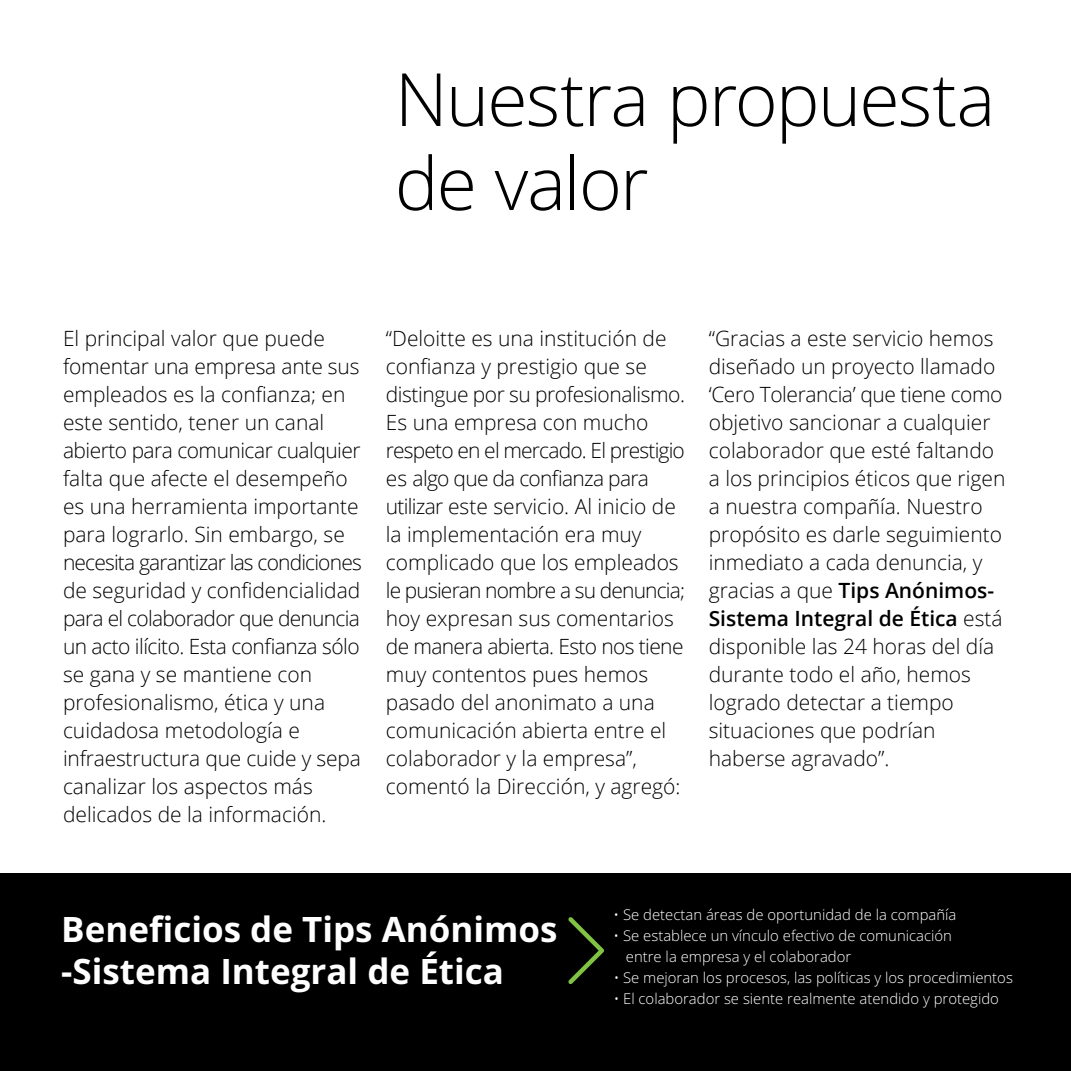
<style>
.page{position:relative;width:1071px;height:1071px;background:#fff}
.page>*{position:absolute;margin:0;border:0;box-sizing:border-box;transform-origin:0 0}
.t1{font:300 73.5px/84px "Open Sans";letter-spacing:-.025em;color:#000}
.t2{font:700 35px/42px "Open Sans";color:#fff}
.t3{font:300 21px/28px "Open Sans";color:#000}
.t4{font:300 14.88px/21px "Open Sans";color:#fff}
.s1{font-weight:600}
</style>
<div class="page">
<div style="left:0;top:873px;width:1071px;height:198px;background:#000"></div>
<svg style="left:568px;top:917px;width:36px;height:67px"></svg>
<h1 class="t1" style="left:395px;top:55px;width:602px">Nuestra propuesta de valor</h1>
<p class="t3" style="left:63px;top:324px;width:300px">El principal valor que puede fomentar una empresa ante sus empleados es la confianza; en este sentido, tener un canal abierto para comunicar cualquier falta que afecte el desempeño es una herramienta importante para lograrlo. Sin embargo, se necesita garantizar las condiciones de seguridad y confidencialidad para el colaborador que denuncia un acto ilícito. Esta confianza sólo se gana y se mantiene con profesionalismo, ética y una cuidadosa metodología e infraestructura que cuide y sepa canalizar los aspectos más delicados de la información.</p>
<p class="t3" style="left:386px;top:324px;width:301px">“Deloitte es una institución de confianza y prestigio que se distingue por su profesionalismo.<br>Es una empresa con mucho respeto en el mercado. El prestigio es algo que da confianza para utilizar este servicio. Al inicio de la implementación era muy complicado que los empleados le pusieran nombre a su denuncia; hoy expresan sus comentarios de manera abierta. Esto nos tiene muy contentos pues hemos pasado del anonimato a una comunicación abierta entre el colaborador y la empresa”, comentó la Dirección, y agregó:</p>
<p class="t3" style="left:709px;top:324px;width:298px">“Gracias a este servicio hemos diseñado un proyecto llamado ‘Cero Tolerancia’ que tiene como objetivo sancionar a cualquier colaborador que esté faltando a los principios éticos que rigen a nuestra compañía. Nuestro propósito es darle seguimiento inmediato a cada denuncia, y gracias a que <span class="s1">Tips Anónimos-<br>Sistema Integral de Ética</span> está disponible las 24 horas del día durante todo el año, hemos logrado detectar a tiempo situaciones que podrían haberse agravado”.</p>
<h2 class="t2" style="left:61px;top:908px;width:498px">Beneficios de Tips Anónimos -Sistema Integral de Ética</h2>
<p class="t4" style="left:614px;top:904px;width:344px">• Se detectan áreas de oportunidad de la compañía</p>
<p class="t4" style="left:626px;top:925px;width:328px;text-indent:-12px">• Se establece un vínculo efectivo de comunicación entre la empresa y el colaborador</p>
<p class="t4" style="left:614px;top:967px;width:401px">• Se mejoran los procesos, las políticas y los procedimientos</p>
<p class="t4" style="left:614px;top:988px;width:387px">• El colaborador se siente realmente atendido y protegido</p>
</div>
